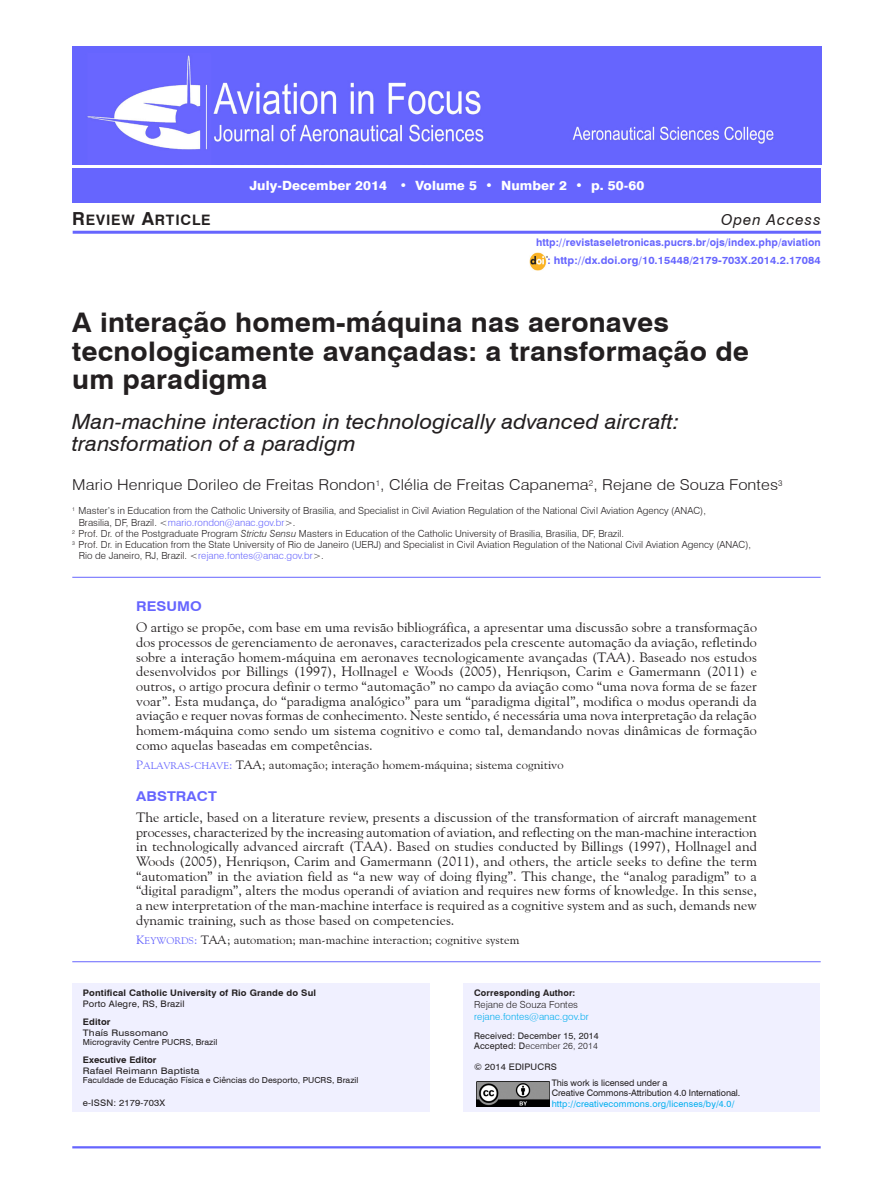
<style>
.page{position:relative;width:893px;height:1191px;background:#fff}
.page>*{position:absolute;margin:0;border:0;box-sizing:border-box;transform-origin:0 0}
.Título{font:700 27px/28.5px "Swiss 721 BT";letter-spacing:.005em;color:#231f20;scale:1.05 1}
.Tit_versao{font:italic 21px/22.5px "Swiss 721 BT";letter-spacing:.005em;color:#231f20;scale:1.05 1}
.Autor_s{font:300 15px "Swiss 721 BT";letter-spacing:.005em;color:#231f20;scale:1.1 1}
.Cartola{font:italic 15px "Swiss 721 BT";letter-spacing:.065em;color:#231f20}
.Cartola-2{font:14.4px "Swiss 721 BT Bold SC800";letter-spacing:.055em;color:#231f20}
.Res_Abs{font:13.5px/14.7px "Goudy Old Style BT";letter-spacing:.005em;color:#231f20;text-align:justify;scale:1.05 1}
.ResTit{font:700 13.5px "Swiss 721 BT";letter-spacing:.005em;color:#6665fe;scale:1.1 1}
.pé{font:800 12.75px "Swiss 721 BT";letter-spacing:.005em;color:#fff;scale:1.05 1}
.Uni_Key{font:12px "Goudy Old Style BT";letter-spacing:.005em;color:#231f20;scale:1.05 1}
.pé-2{font:700 10.5px "Swiss 721 BT";letter-spacing:.005em;color:#6665fe}
.Aut-d{font:300 9.75px/11.2px "Swiss 721 BT";letter-spacing:.005em;color:#231f20}
.Aceite{font:300 9.75px "Swiss 721 BT";letter-spacing:.005em;color:#00aeef}
.Aceite-2{font:300 9.75px "Swiss 721 BT";letter-spacing:.005em;color:#231f20}
.pé-3{font:9px/9.8px "Swiss 721 BT";letter-spacing:-.005em;color:#231f20}
.pé-4{font:700 9px "Swiss 721 BT";letter-spacing:.015em;color:#231f20;scale:1.05 1}
.pé-5{font:9px "Swiss 721 BT";letter-spacing:.015em;color:#231f20;scale:1.05 1}
.pé-6{font:9px "Swiss 721 BT";letter-spacing:.015em;color:#00aeef}
.pé-7{font:9px "Swiss 721 BT";letter-spacing:.015em;color:#231f20;scale:1.15 1}
.Aceite-3{font:9px "Swiss 721 BT";letter-spacing:.015em;color:#231f20}
.Aceite-4{font:300 9px "Swiss 721 BT";letter-spacing:.015em;color:#231f20}
.Aceite-5{font:700 9px "Swiss 721 BT";letter-spacing:.015em;color:#231f20}
.pé-8{font:8.25px "Swiss 721 BT";letter-spacing:.005em;color:#231f20;scale:1.05 1}
.s1{font-size:18px}
.s2{color:#6665fe}
.s3{font-style:italic}
.s4{font-family:"Goudy Old Style BT Roman SC800";color:#6665fe}
.s5{font-family:"Goudy Old Style BT Roman SC800";font-size:9.6px;color:#6665fe}
.s6{font-weight:400}
</style>
<div class="page">
<hr style="left:72px;top:1146px;width:749px;height:2px;background:#6665fe">
<div style="left:73px;top:168px;width:748px;height:34px;background:#6665fe"></div>
<div style="left:72px;top:982px;width:357px;height:129px;background:#f0f0ff"></div>
<img style="left:73px;top:47px;width:748px;height:118px">
<hr style="left:73px;top:231px;width:748px;height:3px;background:#6665fe">
<div style="left:463px;top:982px;width:357px;height:129px;background:#f0f0ff"></div>
<img style="left:476px;top:1081px;width:73px;height:25px">
<hr style="left:72px;top:577px;width:749px;height:1px;background:#6665fe">
<hr style="left:72px;top:961px;width:749px;height:1px;background:#6665fe">
<img style="left:529px;top:253px;width:19px;height:17px">
<p class="pé" style="left:249px;top:178px;width:378px">July-December 2014 • Volume 5 • Number 2 • p. 50-60</p>
<p class="Cartola-2" style="left:72px;top:211px;width:140px"><span class="s1">R</span>EVIEW <span class="s1">A</span>RTICLE</p>
<p class="Cartola" style="left:721px;top:210px;width:101px">Open Access</p>
<p class="pé-2" style="left:536px;top:236px;width:286px">http://revistaseletronicas.pucrs.br/ojs/index.php/aviation</p>
<p class="pé-2" style="left:547px;top:254px;width:275px">: http://dx.doi.org/10.15448/2179-703X.2014.2.17084</p>
<p class="Título" style="left:72px;top:308px;width:646px">A interação homem-máquina nas aeronaves tecnologicamente avançadas: a transformação de um paradigma</p>
<p class="Tit_versao" style="left:72px;top:410px;width:580px">Man-machine interaction in technologically advanced aircraft: transformation of a paradigm</p>
<p class="Autor_s" style="left:72px;top:476px;width:647px">Mario Henrique Dorileo de Freitas Rondon<sup>1</sup>, Clélia de Freitas Capanema<sup>2</sup>, Rejane de Souza Fontes<sup>3</sup></p>
<p class="Aut-d" style="left:79px;top:505px;width:629px;text-indent:-6px"><sup>1</sup> Master’s in Education from the Catholic University of Brasilia, and Specialist in Civil Aviation Regulation of the National Civil Aviation Agency (ANAC),<br>Brasilia, DF, Brazil. &lt;<span class="s2">mario.rondon@anac.gov.br</span>&gt;.</p>
<p class="Aut-d" style="left:72px;top:528px;width:553px"><sup>2</sup> Prof. Dr. of the Postgraduate Program <span class="s3">Strictu Sensu</span> Masters in Education of the Catholic University of Brasilia, Brasilia, DF, Brazil.</p>
<p class="Aut-d" style="left:79px;top:539px;width:674px;text-indent:-6px"><sup>3</sup> Prof. Dr. in Education from the State University of Rio de Janeiro (UERJ) and Specialist in Civil Aviation Regulation of the National Civil Aviation Agency (ANAC),<br>Rio de Janeiro, RJ, Brazil. &lt;<span class="s2">rejane.fontes@anac.gov.br</span>&gt;.</p>
<p class="ResTit" style="left:136px;top:598px;width:61px">RESUMO</p>
<p class="Res_Abs" style="left:136px;top:620px;width:593px">O artigo se propõe, com base em uma revisão bibliográfica, a apresentar uma discussão sobre a transformação dos processos de gerenciamento de aeronaves, caracterizados pela crescente automação da aviação, refletindo sobre a interação homem-máquina em aeronaves tecnologicamente avançadas (TAA). Baseado nos estudos desenvolvidos por Billings (1997), Hollnagel e Woods (2005), Henriqson, Carim e Gamermann (2011) e outros, o artigo procura definir o termo “automação” no campo da aviação como “uma nova forma de se fazer voar”. Esta mudança, do “paradigma analógico” para um “paradigma digital”, modifica o modus operandi da aviação e requer novas formas de conhecimento. Neste sentido, é necessária uma nova interpretação da relação homem-máquina como sendo um sistema cognitivo e como tal, demandando novas dinâmicas de formação como aquelas baseadas em competências.</p>
<p class="Uni_Key" style="left:136px;top:757px;width:409px"><span class="s4">P</span><span class="s5">ALAVRAS</span><span class="s4">-</span><span class="s5">CHAVE</span><span class="s4">:</span> TAA; automação; interação homem-máquina; sistema cognitivo</p>
<p class="ResTit" style="left:136px;top:788px;width:75px">ABSTRACT</p>
<p class="Res_Abs" style="left:136px;top:809px;width:593px">The article, based on a literature review, presents a discussion of the transformation of aircraft management processes, characterized by the increasing automation of aviation, and reflecting on the man-machine interaction in technologically advanced aircraft (TAA). Based on studies conducted by Billings (1997), Hollnagel and Woods (2005), Henriqson, Carim and Gamermann (2011), and others, the article seeks to define the term “automation” in the aviation field as “a new way of doing flying”. This change, the “analog paradigm” to a “digital paradigm”, alters the modus operandi of aviation and requires new forms of knowledge. In this sense, a new interpretation of the man-machine interface is required as a cognitive system and as such, demands new dynamic training, such as those based on competencies.</p>
<p class="Uni_Key" style="left:136px;top:932px;width:367px"><span class="s4">K</span><span class="s5">EYWORDS</span><span class="s4">:</span> TAA; automation; man-machine interaction; cognitive system</p>
<p class="pé-4" style="left:83px;top:987px;width:224px">Pontifical Catholic University of Rio Grande do Sul</p>
<p class="pé-5" style="left:83px;top:998px;width:98px">Porto Alegre, RS, Brazil</p>
<p class="pé-4" style="left:83px;top:1016px;width:28px">Editor</p>
<p class="pé-7" style="left:83px;top:1027px;width:76px">Thaís Russomano</p>
<p class="pé-8" style="left:83px;top:1037px;width:130px">Microgravity Centre PUCRS, Brazil</p>
<p class="pé-4" style="left:83px;top:1054px;width:72px">Executive Editor</p>
<p class="pé-7" style="left:83px;top:1065px;width:103px">Rafael Reimann Baptista</p>
<p class="pé-8" style="left:83px;top:1075px;width:264px">Faculdade de Educação Física e Ciências do Desporto, PUCRS, Brazil</p>
<p class="pé-5" style="left:83px;top:1097px;width:80px">e-ISSN: 2179-703X</p>
<p class="Aceite-5" style="left:474px;top:987px;width:103px">Corresponding Author:</p>
<p class="Aceite-2" style="left:474px;top:999px;width:105px">Rejane de Souza Fontes</p>
<p class="Aceite" style="left:474px;top:1010px;width:116px">rejane.fontes@anac.gov.br</p>
<p class="Aceite-3" style="left:474px;top:1030px;width:126px">Received: December 15, 2014</p>
<p class="Aceite-4" style="left:474px;top:1040px;width:125px"><span class="s6">Accepted: D</span>ecember 26, 2014</p>
<p class="pé-5" style="left:474px;top:1061px;width:80px">© 2014 EDIPUCRS</p>
<p class="pé-3" style="left:552px;top:1078px;width:190px">This work is licensed under a<br>Creative Commons-Attribution 4.0 International.</p>
<p class="pé-6" style="left:552px;top:1097px;width:184px">http://creativecommons.org/licenses/by/4.0/</p>
</div>
